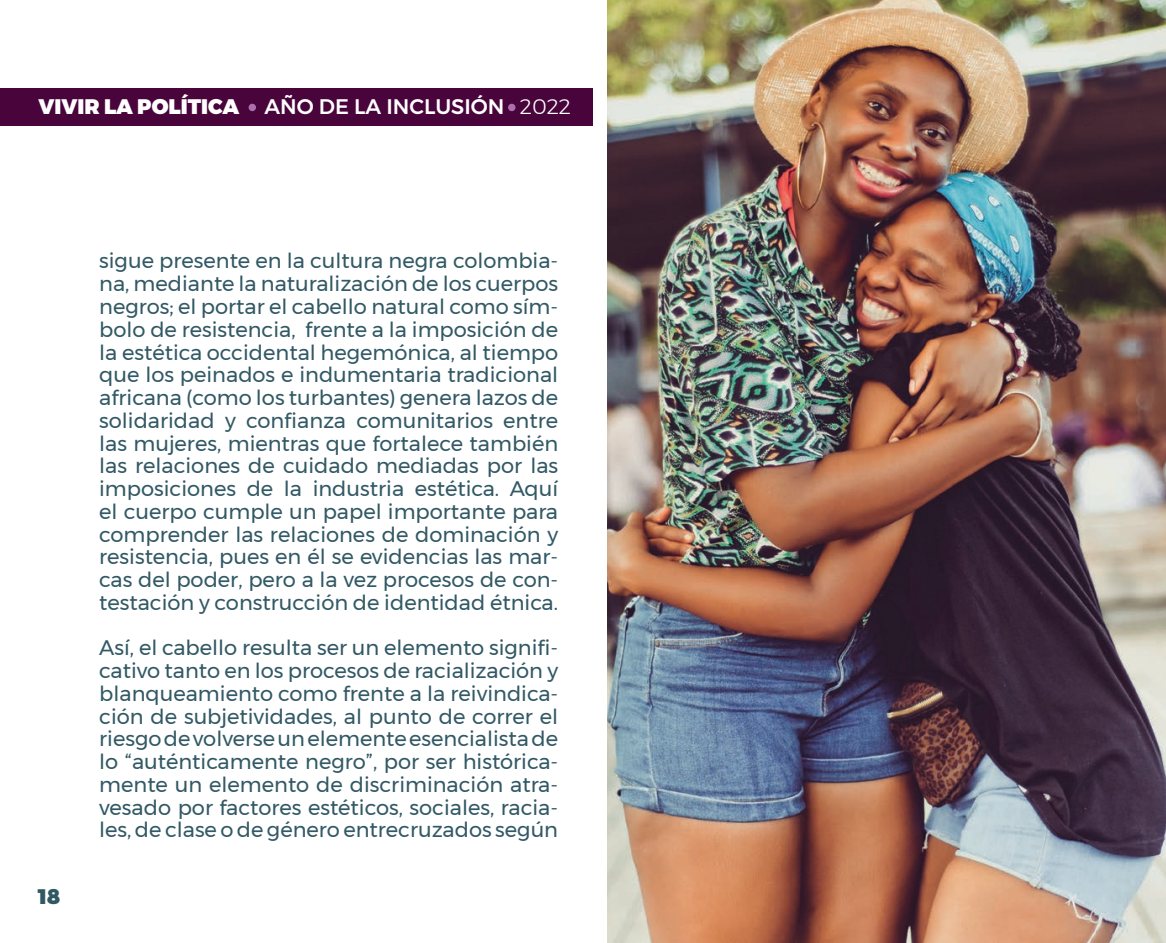
<style>
.page{position:relative;width:1166px;height:943px;background:#fff}
.page>*{position:absolute;margin:0;border:0;box-sizing:border-box;transform-origin:0 0}
.t1{font:21px/22.8px "Montserrat";color:#325965;text-align:justify}
.t2{font:500 21px "Montserrat";color:#fff}
.t3{font:900 21px "Montserrat";color:#315863}
.s1{font-weight:900}
.s2{font-weight:300}
</style>
<div class="page">
<div style="left:0;top:88px;width:593px;height:37px;background:#49043b"></div>
<div style="left:249px;top:104px;width:7px;height:7px;background:#ad6fae;border-radius:50%"></div>
<div style="left:508px;top:104px;width:7px;height:7px;background:#ad6fae;border-radius:50%"></div>
<img style="left:607px;top:0;width:559px;height:943px">
<p class="t2" style="left:39px;top:90px;width:534px"><span class="s1">VIVIR LA POLÍTICA</span> AÑO DE LA INCLUSIÓN <span class="s2">2022</span></p>
<p class="t3" style="left:39px;top:878px;width:24px">18</p>
<p class="t1" style="left:99px;top:249px;width:460px">sigue presente en la cultura negra colombia&shy;na, mediante la naturalización de los cuerpos negros; el portar el cabello natural como sím&shy;bolo de resistencia, frente a la imposición de la estética occidental hegemónica, al tiempo que los peinados e indumentaria tradicional africana (como los turbantes) genera lazos de solidaridad y confianza comunitarios entre las mujeres, mientras que fortalece también las relaciones de cuidado mediadas por las imposiciones de la industria estética. Aquí el cuerpo cumple un papel importante para comprender las relaciones de dominación y resistencia, pues en él se evidencias las mar&shy;cas del poder, pero a la vez procesos de con&shy;testación y construcción de identidad étnica.</p>
<p class="t1" style="left:99px;top:636px;width:460px">Así, el cabello resulta ser un elemento signifi&shy;cativo tanto en los procesos de racialización y blanqueamiento como frente a la reivindica&shy;ción de subjetividades, al punto de correr el riesgo de volverse un elemente esencialista de lo “auténticamente negro”, por ser histórica&shy;mente un elemento de discriminación atra&shy;vesado por factores estéticos, sociales, racia&shy;les, de clase o de género entrecruzados según</p>
</div>
